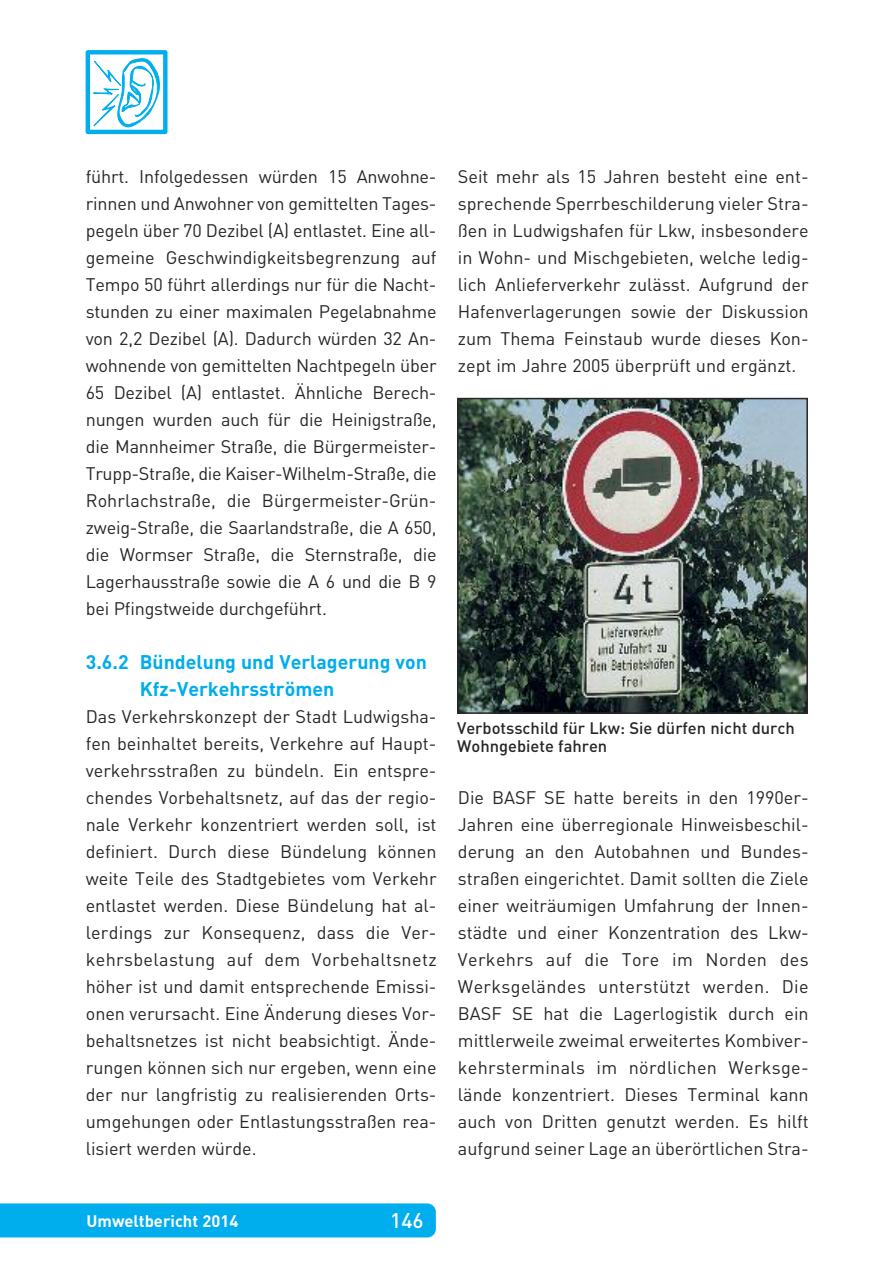
<style>
.page{position:relative;width:893px;height:1263px;background:#fff}
.page>*{position:absolute;margin:0;border:0;box-sizing:border-box;transform-origin:0 0}
.t1{font:500 21px "DIN Offc";color:#fff}
.t2{font:700 19.5px/27px "DIN Offc";color:#00aded}
.t3{font:18px/27px "DIN Offc";color:#272627;text-align:justify}
.t4{font:500 16.5px/18px "DIN Offc";color:#272627}
.t5{font:700 16.5px "DIN Offc";color:#fff}
</style>
<div class="page">
<div style="left:0;top:1203px;width:436px;height:34px;background:#00aded"></div>
<div style="left:86px;top:50px;width:82px;height:84px;border:4px solid #00aeef"></div>
<svg style="left:86px;top:50px;width:75px;height:84px"></svg>
<img style="left:460px;top:401px;width:345px;height:310px">
<div style="left:457px;top:398px;width:351px;height:316px;border:2px solid #272627"></div>
<p class="t3" style="left:86px;top:163px;width:352px">führt. Infolgedessen würden 15 Anwohne&shy;rinnen und Anwohner von gemittelten Tages&shy;pegeln über 70 Dezibel (A) entlastet. Eine all&shy;gemeine Geschwindigkeitsbegrenzung auf Tempo 50 führt allerdings nur für die Nacht&shy;stunden zu einer maximalen Pegelabnahme von 2,2 Dezibel (A). Dadurch würden 32 An&shy;wohnende von gemittelten Nachtpegeln über 65 Dezibel (A) entlastet. Ähnliche Berech&shy;nungen wurden auch für die Heinigstraße, die Mannheimer Straße, die Bürgermeister-Trupp-Straße, die Kaiser-Wilhelm-Straße, die Rohrlachstraße, die Bürgermeister-Grün&shy;zweig-Straße, die Saarlandstraße, die A 650, die Wormser Straße, die Sternstraße, die Lagerhausstraße sowie die A 6 und die B 9 bei Pfingstweide durchgeführt.</p>
<p class="t2" style="left:140px;top:648px;width:289px;text-indent:-54px">3.6.2 Bündelung und Verlagerung von<br>Kfz-Verkehrsströmen</p>
<p class="t3" style="left:86px;top:703px;width:352px">Das Verkehrskonzept der Stadt Ludwigsha&shy;fen beinhaltet bereits, Verkehre auf Haupt&shy;verkehrsstraßen zu bündeln. Ein entspre&shy;chendes Vorbehaltsnetz, auf das der regio&shy;nale Verkehr konzentriert werden soll, ist definiert. Durch diese Bündelung können weite Teile des Stadtgebietes vom Verkehr entlastet werden. Diese Bündelung hat al&shy;lerdings zur Konsequenz, dass die Ver&shy;kehrsbelastung auf dem Vorbehaltsnetz höher ist und damit entsprechende Emissi&shy;onen verursacht. Eine Änderung dieses Vor&shy;behaltsnetzes ist nicht beabsichtigt. Ände&shy;rungen können sich nur ergeben, wenn eine der nur langfristig zu realisierenden Orts&shy;umgehungen oder Entlastungsstraßen rea&shy;lisiert werden würde.</p>
<p class="t3" style="left:458px;top:163px;width:352px">Seit mehr als 15 Jahren besteht eine ent&shy;sprechende Sperrbeschilderung vieler Stra&shy;ßen in Ludwigshafen für Lkw, insbesondere in Wohn- und Mischgebieten, welche ledig&shy;lich Anlieferverkehr zulässt. Aufgrund der Hafenverlagerungen sowie der Diskussion zum Thema Feinstaub wurde dieses Kon&shy;zept im Jahre 2005 überprüft und ergänzt.</p>
<p class="t4" style="left:457px;top:718px;width:339px">Verbotsschild für Lkw: Sie dürfen nicht durch<br>Wohngebiete fahren</p>
<p class="t3" style="left:458px;top:784px;width:352px">Die BASF SE hatte bereits in den 1990er-Jahren eine überregionale Hinweisbeschil&shy;derung an den Autobahnen und Bundes&shy;straßen eingerichtet. Damit sollten die Ziele einer weiträumigen Umfahrung der Innen&shy;städte und einer Konzentration des Lkw-Verkehrs auf die Tore im Norden des Werksgeländes unterstützt werden. Die BASF SE hat die Lagerlogistik durch ein mittlerweile zweimal erweitertes Kombiver&shy;kehrsterminals im nördlichen Werksge&shy;lände konzentriert. Dieses Terminal kann auch von Dritten genutzt werden. Es hilft aufgrund seiner Lage an überörtlichen Stra-</p>
<p class="t5" style="left:87px;top:1210px;width:153px">Umweltbericht 2014</p>
<p class="t1" style="left:390px;top:1207px;width:35px">146</p>
</div>
